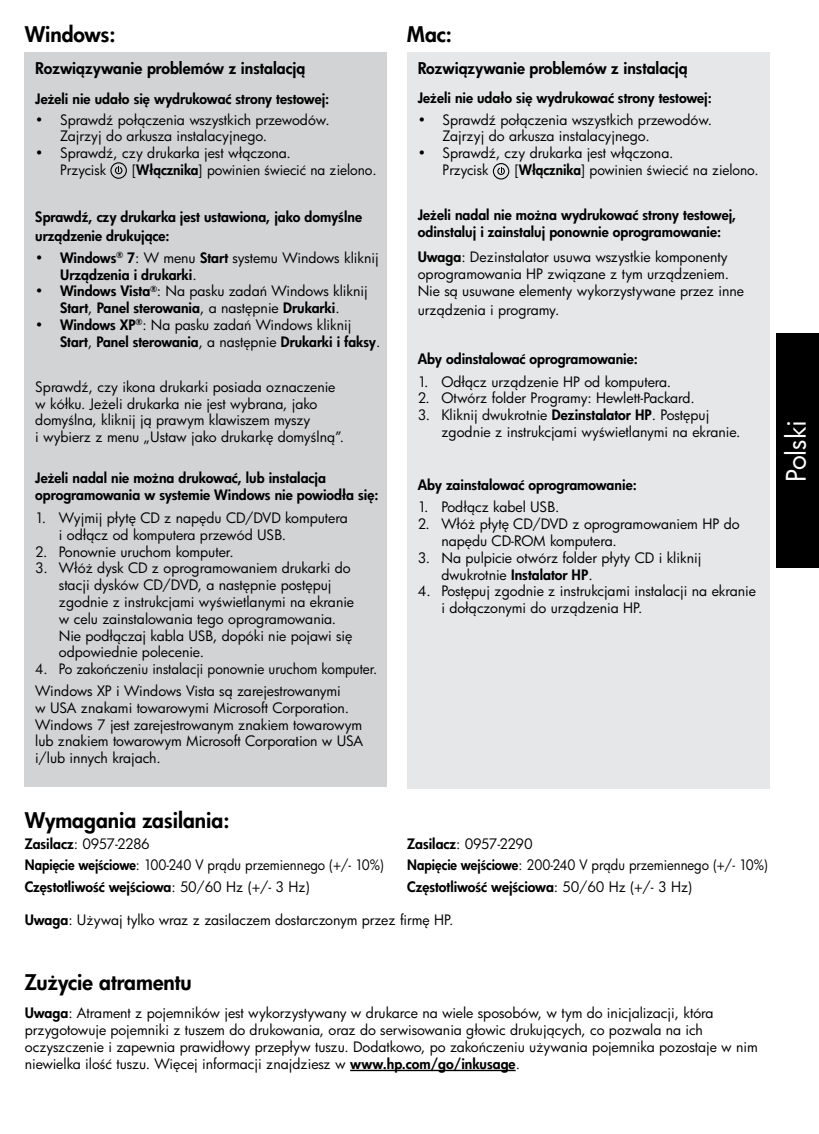
<style>
.page{position:relative;width:819px;height:1134px;background:#fff}
.page>*{position:absolute;margin:0;border:0;box-sizing:border-box;transform-origin:0 0}
.t1{font:26.25px "Futura CE";color:#fff}
.t2{font:800 21px "Futura CE";color:#000}
.t3{font:800 15.75px "Futura CE";color:#000}
.t4{font:14px/16.8px "Futura CE";color:#000}
.t5{font:800 14px/16.8px "Futura CE";color:#000}
.t6{font:14px "Futura CE";color:#000;scale:.96 1}
.s1{font-weight:800}
.s2{font-weight:400}
</style>
<div class="page">
<div style="left:407px;top:53px;width:362px;height:736px;background:#e6e7e8"></div>
<div style="left:25px;top:53px;width:362px;height:734px;background:#d1d3d4"></div>
<hr style="left:350px;top:1070px;width:166px;height:1px;background:#000">
<div style="left:110px;top:162px;width:17px;height:17px;border:1px solid #000;border-radius:50%"></div>
<svg style="left:114px;top:166px;width:9px;height:9px"></svg>
<div style="left:493px;top:163px;width:16px;height:17px;border:1px solid #000;border-radius:50%"></div>
<svg style="left:497px;top:167px;width:8px;height:8px"></svg>
<div style="left:776px;top:333px;width:43px;height:235px;background:#000"></div>
<h2 class="t2" style="left:25px;top:20px;width:92px">Windows:</h2>
<h2 class="t2" style="left:407px;top:20px;width:46px">Mac:</h2>
<p class="t3" style="left:35px;top:58px;width:272px">Rozwiązywanie problemów z instalacją</p>
<p class="t5" style="left:35px;top:91px;width:296px">Jeżeli nie udało się wydrukować strony testowej:</p>
<p class="t4" style="left:60px;top:111px;width:271px;text-indent:-25px">• Sprawdź połączenia wszystkich przewodów.<br>Zajrzyj do arkusza instalacyjnego.</p>
<p class="t4" style="left:60px;top:144px;width:232px;text-indent:-25px">• Sprawdź, czy drukarka jest włączona.<br>Przycisk</p>
<p class="t4" style="left:132px;top:161px;width:246px">[<span class="s1">Włącznika</span>] powinien świecić na zielono.</p>
<p class="t5" style="left:35px;top:207px;width:328px;line-height:18.9px">Sprawdź, czy drukarka jest ustawiona, jako domyślne urządzenie drukujące:</p>
<p class="t5" style="left:60px;top:249px;width:320px;text-indent:-25px"><span class="s2">•</span> Windows<sup>®</sup> 7<span class="s2">: W menu</span> Start <span class="s2">systemu Windows kliknij<br></span>Urządzenia i drukarki<span class="s2">.</span></p>
<p class="t4" style="left:35px;top:283px;width:334px;text-align:center">• <span class="s1">Windows Vista</span><sup>®</sup>: Na pasku zadań Windows kliknij<br><span class="s1">Start</span>, <span class="s1">Panel sterowania</span>, a następnie <span class="s1">Drukarki</span>.</p>
<p class="t5" style="left:60px;top:316px;width:322px;text-indent:-25px"><span class="s2">•</span> Windows XP<sup>®</sup><span class="s2">: Na pasku zadań Windows kliknij<br></span>Start<span class="s2">,</span> Panel sterowania<span class="s2">, a następnie</span> Drukarki i faksy<span class="s2">.</span></p>
<p class="t4" style="left:35px;top:378px;width:310px">Sprawdź, czy ikona drukarki posiada oznaczenie w kółku. Jeżeli drukarka nie jest wybrana, jako domyślna, kliknij ją prawym klawiszem myszy<br>i wybierz z menu „Ustaw jako drukarkę domyślną”.</p>
<p class="t5" style="left:35px;top:469px;width:345px">Jeżeli nadal nie można drukować, lub instalacja oprogramowania w systemie Windows nie powiodła się:</p>
<p class="t4" style="left:59px;top:509px;width:290px;text-indent:-24px">1. Wyjmij płytę CD z napędu CD/DVD komputera i odłącz od komputera przewód USB.</p>
<p class="t4" style="left:35px;top:543px;width:200px">2. Ponownie uruchom komputer.</p>
<p class="t4" style="left:59px;top:560px;width:297px;text-indent:-24px">3. Włóż dysk CD z oprogramowaniem drukarki do stacji dysków CD/DVD, a następnie postępuj zgodnie z instrukcjami wyświetlanymi na ekranie w celu zainstalowania tego oprogramowania.<br>Nie podłączaj kabla USB, dopóki nie pojawi się odpowiednie polecenie.</p>
<p class="t6" style="left:35px;top:660px;width:358px">4. Po zakończeniu instalacji ponownie uruchom komputer.</p>
<p class="t4" style="left:35px;top:682px;width:330px">Windows XP i Windows Vista są zarejestrowanymi<br>w USA znakami towarowymi Microsoft Corporation.<br>Windows 7 jest zarejestrowanym znakiem towarowym lub znakiem towarowym Microsoft Corporation w USA i/lub innych krajach.</p>
<p class="t3" style="left:418px;top:58px;width:272px">Rozwiązywanie problemów z instalacją</p>
<p class="t5" style="left:418px;top:89px;width:296px">Jeżeli nie udało się wydrukować strony testowej:</p>
<p class="t4" style="left:443px;top:111px;width:271px;text-indent:-25px">• Sprawdź połączenia wszystkich przewodów.<br>Zajrzyj do arkusza instalacyjnego.</p>
<p class="t4" style="left:443px;top:144px;width:232px;text-indent:-25px">• Sprawdź, czy drukarka jest włączona.<br>Przycisk</p>
<p class="t4" style="left:515px;top:161px;width:246px">[<span class="s1">Włącznika</span>] powinien świecić na zielono.</p>
<p class="t5" style="left:418px;top:206px;width:320px">Jeżeli nadal nie można wydrukować strony testowej, odinstaluj i zainstaluj ponownie oprogramowanie:</p>
<p class="t4" style="left:418px;top:248px;width:328px"><span class="s1">Uwaga</span>: Dezinstalator usuwa wszystkie komponenty oprogramowania HP związane z tym urządzeniem.<br>Nie są usuwane elementy wykorzystywane przez inne</p>
<p class="t4" style="left:418px;top:301px;width:143px">urządzenia i programy.</p>
<p class="t5" style="left:418px;top:350px;width:222px">Aby odinstalować oprogramowanie:</p>
<p class="t4" style="left:418px;top:373px;width:255px">1. Odłącz urządzenie HP od komputera.</p>
<p class="t4" style="left:418px;top:389px;width:278px">2. Otwórz folder Programy: Hewlett-Packard.</p>
<p class="t4" style="left:441px;top:406px;width:301px;text-indent:-24px">3. Kliknij dwukrotnie <span class="s1">Dezinstalator HP</span>. Postępuj zgodnie z instrukcjami wyświetlanymi na ekranie.</p>
<p class="t5" style="left:418px;top:476px;width:220px">Aby zainstalować oprogramowanie:</p>
<p class="t4" style="left:418px;top:499px;width:143px">1. Podłącz kabel USB.</p>
<p class="t4" style="left:441px;top:515px;width:300px;text-indent:-24px">2. Włóż płytę CD/DVD z oprogramowaniem HP do napędu CD-ROM komputera.</p>
<p class="t4" style="left:441px;top:549px;width:262px;text-indent:-24px">3. Na pulpicie otwórz folder płyty CD i kliknij dwukrotnie <span class="s1">Instalator HP</span>.</p>
<p class="t4" style="left:441px;top:583px;width:316px;text-indent:-24px">4. Postępuj zgodnie z instrukcjami instalacji na ekranie i dołączonymi do urządzenia HP.</p>
<h1 class="t1" style="left:778px;top:482px;width:63px;rotate:-90deg">Polski</h1>
<h2 class="t2" style="left:25px;top:806px;width:206px">Wymagania zasilania:</h2>
<p class="t4" style="left:25px;top:833px;width:361px;line-height:21.3px"><span class="s1">Zasilacz</span>: 0957-2286<br><span class="s1">Napięcie wejściowe</span>: 100-240 V prądu przemiennego (+/- 10%)<br><span class="s1">Częstotliwość wejściowa</span>: 50/60 Hz (+/- 3 Hz)</p>
<p class="t4" style="left:407px;top:833px;width:362px;line-height:21.3px"><span class="s1">Zasilacz</span>: 0957-2290<br><span class="s1">Napięcie wejściowe</span>: 200-240 V prądu przemiennego (+/- 10%)<br><span class="s1">Częstotliwość wejściowa</span>: 50/60 Hz (+/- 3 Hz)</p>
<p class="t4" style="left:25px;top:911px;width:430px"><span class="s1">Uwaga</span>: Używaj tylko wraz z zasilaczem dostarczonym przez firmę HP.</p>
<h2 class="t2" style="left:25px;top:968px;width:169px">Zużycie atramentu</h2>
<p class="t4" style="left:25px;top:1004px;width:735px"><span class="s1">Uwaga</span>: Atrament z pojemników jest wykorzystywany w drukarce na wiele sposobów, w tym do inicjalizacji, która przygotowuje pojemniki z tuszem do drukowania, oraz do serwisowania głowic drukujących, co pozwala na ich oczyszczenie i zapewnia prawidłowy przepływ tuszu. Dodatkowo, po zakończeniu używania pojemnika pozostaje w nim niewielka ilość tuszu. Więcej informacji znajdziesz w <span class="s1">www.hp.com/go/inkusage</span>.</p>
</div>
